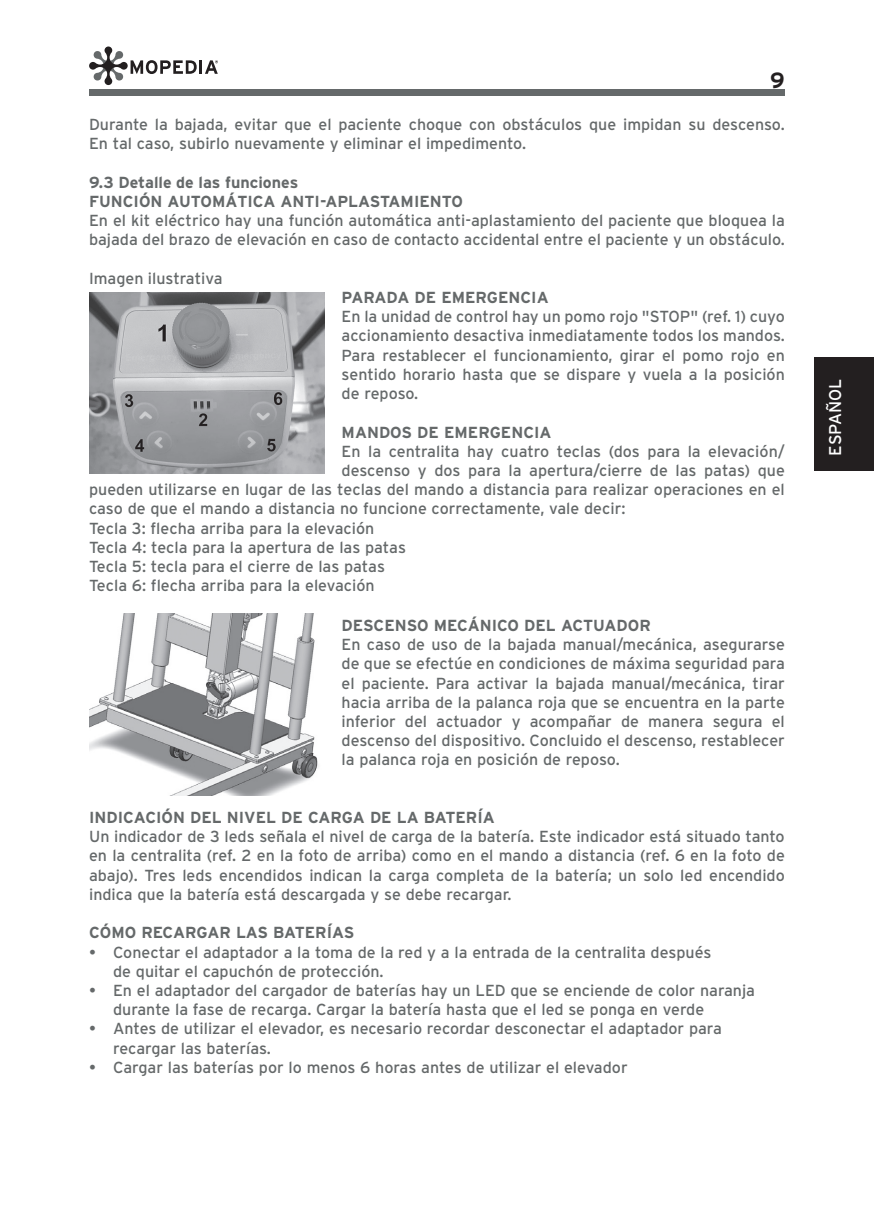
<style>
.page{position:relative;width:874px;height:1225px;background:#fff}
.page>*{position:absolute;margin:0;border:0;box-sizing:border-box;transform-origin:0 0}
.t1{font:700 22px "Interstate";color:#231f20}
.t2{font:17px "Interstate";color:#fff}
.t3{font:16px/19.2px "Interstate";color:#65696a}
.t4{font:700 16px/19.2px "Interstate";color:#65696a}
</style>
<div class="page">
<div style="left:89px;top:89px;width:695px;height:7px;background:#65696a"></div>
<svg style="left:89px;top:46px;width:107px;height:39px"></svg>
<hr style="left:199px;top:60px;width:3px;height:14px;background:#231f20">
<svg style="left:205px;top:60px;width:13px;height:14px"></svg>
<div style="left:813px;top:357px;width:60px;height:114px;background:#231f20"></div>
<img style="left:89px;top:293px;width:235px;height:180px">
<img style="left:89px;top:613px;width:230px;height:182px">
<h1 class="t1" style="left:769px;top:66px;width:16px">9</h1>
<p class="t3" style="left:89px;top:115px;width:696px">Durante la bajada, evitar que el paciente choque con obstáculos que impidan su descenso.<br>En tal caso, subirlo nuevamente y eliminar el impedimento.</p>
<p class="t4" style="left:89px;top:172px;width:375px">9.3 Detalle de las funciones<br>FUNCIÓN AUTOMÁTICA ANTI-APLASTAMIENTO</p>
<p class="t3" style="left:89px;top:211px;width:697px">En el kit eléctrico hay una función automática anti-aplastamiento del paciente que bloquea la bajada del brazo de elevación en caso de contacto accidental entre el paciente y un obstáculo.</p>
<p class="t3" style="left:89px;top:268px;width:135px">Imagen ilustrativa</p>
<p class="t4" style="left:341px;top:288px;width:208px">PARADA DE EMERGENCIA</p>
<p class="t3" style="left:341px;top:307px;width:444px;text-align:justify">En la unidad de control hay un pomo rojo "STOP" (ref. 1) cuyo accionamiento desactiva inmediatamente todos los mandos.<br>Para restablecer el funcionamiento, girar el pomo rojo en sentido horario hasta que se dispare y vuela a la posición de reposo.</p>
<p class="t4" style="left:341px;top:422px;width:211px">MANDOS DE EMERGENCIA</p>
<p class="t3" style="left:341px;top:441px;width:444px">En la centralita hay cuatro teclas (dos para la elevación/</p>
<p class="t3" style="left:341px;top:460px;width:444px">descenso y dos para la apertura/cierre de las patas) que</p>
<p class="t3" style="left:89px;top:480px;width:697px">pueden utilizarse en lugar de las teclas del mando a distancia para realizar operaciones en el</p>
<p class="t3" style="left:89px;top:499px;width:538px">caso de que el mando a distancia no funcione correctamente, vale decir:</p>
<p class="t3" style="left:89px;top:518px;width:286px">Tecla 3: flecha arriba para la elevación</p>
<p class="t3" style="left:89px;top:537px;width:318px">Tecla 4: tecla para la apertura de las patas</p>
<p class="t3" style="left:89px;top:556px;width:297px">Tecla 5: tecla para el cierre de las patas</p>
<p class="t3" style="left:89px;top:576px;width:287px">Tecla 6: flecha arriba para la elevación</p>
<p class="t4" style="left:341px;top:615px;width:310px">DESCENSO MECÁNICO DEL ACTUADOR</p>
<p class="t3" style="left:341px;top:635px;width:444px;text-align:justify">En caso de uso de la bajada manual/mecánica, asegurarse de que se efectúe en condiciones de máxima seguridad para el paciente. Para activar la bajada manual/mecánica, tirar hacia arriba de la palanca roja que se encuentra en la parte inferior del actuador y acompañar de manera segura el descenso del dispositivo. Concluido el descenso, restablecer la palanca roja en posición de reposo.</p>
<p class="t4" style="left:89px;top:807px;width:407px">INDICACIÓN DEL NIVEL DE CARGA DE LA BATERÍA</p>
<p class="t3" style="left:89px;top:827px;width:697px;text-align:justify">Un indicador de 3 leds señala el nivel de carga de la batería. Este indicador está situado tanto en la centralita (ref. 2 en la foto de arriba) como en el mando a distancia (ref. 6 en la foto de abajo). Tres leds encendidos indican la carga completa de la batería; un solo led encendido indica que la batería está descargada y se debe recargar.</p>
<p class="t4" style="left:89px;top:923px;width:267px">CÓMO RECARGAR LAS BATERÍAS</p>
<p class="t3" style="left:113px;top:942px;width:599px;text-indent:-24px">• Conectar el adaptador a la toma de la red y a la entrada de la centralita después de quitar el capuchón de protección.</p>
<p class="t3" style="left:113px;top:980px;width:643px;text-indent:-24px">• En el adaptador del cargador de baterías hay un LED que se enciende de color naranja durante la fase de recarga. Cargar la batería hasta que el led se ponga en verde</p>
<p class="t3" style="left:113px;top:1019px;width:610px;text-indent:-24px">• Antes de utilizar el elevador, es necesario recordar desconectar el adaptador para recargar las baterías.</p>
<p class="t3" style="left:89px;top:1057px;width:540px">• Cargar las baterías por lo menos 6 horas antes de utilizar el elevador</p>
<p class="t2" style="left:824px;top:455px;width:79px;rotate:-90deg">ESPAÑOL</p>
</div>
